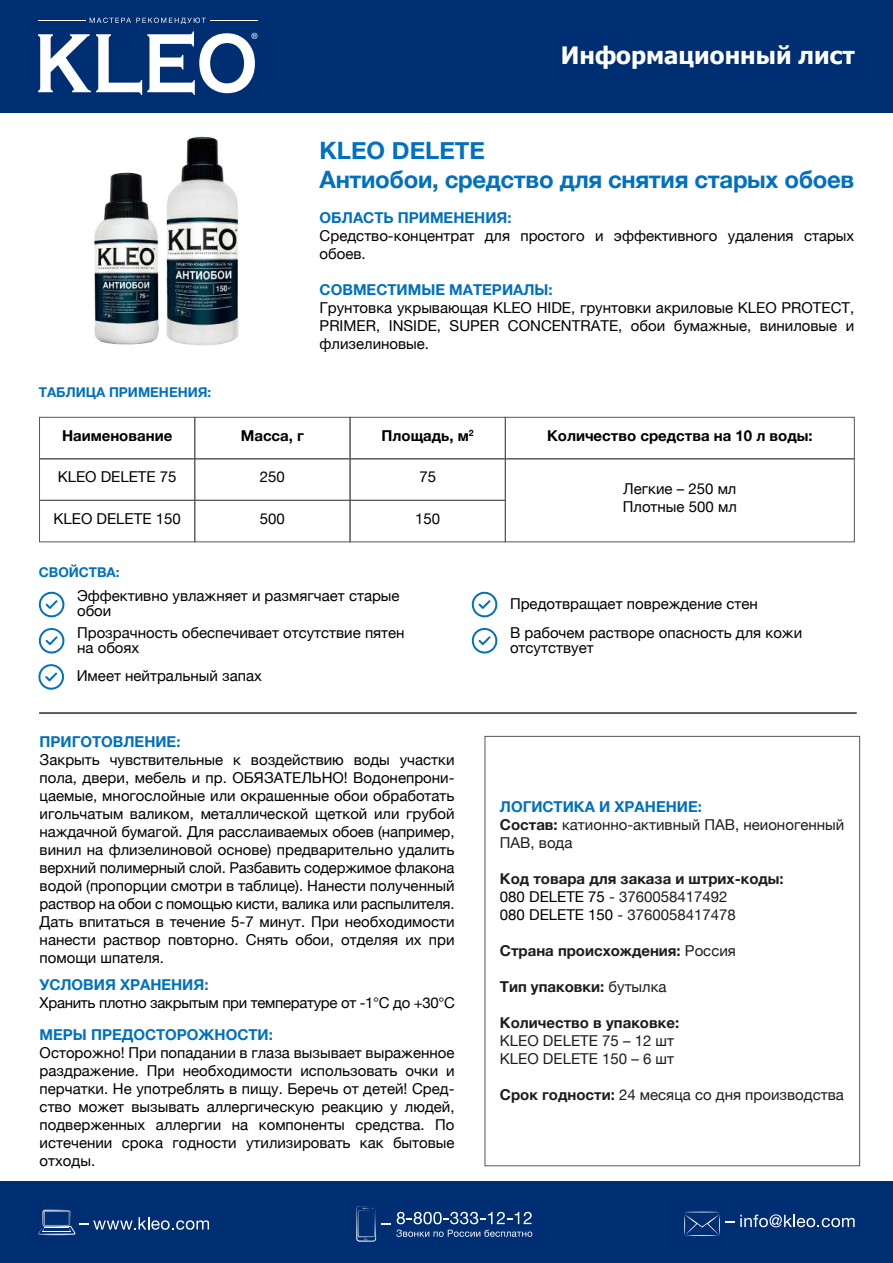
<style>
.page{position:relative;width:893px;height:1263px;background:#fff}
.page>*{position:absolute;margin:0;border:0;box-sizing:border-box;transform-origin:0 0}
.t1{font:700 24px/28.8px "Helvetica Neue";letter-spacing:-.015em;color:#0070c0}
.t2{font:700 24px "Tahoma";color:#fff}
.t3{font:15px/18px "Helvetica Neue";color:#000}
.t4{font:700 15px/18px "Helvetica Neue";color:#1d1d1b}
.t5{font:15px/18px "Helvetica Neue";color:#1d1d1b}
.t6{font:700 15px "Helvetica Neue";color:#0070c0}
.t7{font:700 15px "Helvetica Neue";color:#000}
.t8{font:15px "Helvetica Neue";letter-spacing:-.02em;color:#000}
.t9{font:700 13.5px "Helvetica Neue";color:#0070c0}
.s1{font-weight:700;color:#0070c0}
.s2{font-weight:700}
.s3{font-weight:400;color:#000}
.s4{font-weight:400}
</style>
<div class="page">
<div style="left:39px;top:712px;width:817px;height:2px;border:1px solid #575756"></div>
<div style="left:0;top:0;width:893px;height:113px;background:#002e72"></div>
<div style="left:0;top:1182px;width:893px;height:81px;background:#002e72"></div>
<hr style="left:685px;top:1235px;width:34px;height:1px;background:#fff;border-radius:50%">
<svg style="left:740px;top:1214px;width:115px;height:13px"></svg>
<svg style="left:684px;top:1212px;width:50px;height:23px"></svg>
<svg style="left:38px;top:1210px;width:171px;height:25px"></svg>
<svg style="left:356px;top:1206px;width:34px;height:36px"></svg>
<svg style="left:396px;top:1212px;width:136px;height:25px"></svg>
<svg style="left:38px;top:31px;width:219px;height:64px"></svg>
<svg style="left:90px;top:18px;width:116px;height:6px"></svg>
<hr style="left:38px;top:20px;width:48px;height:1px;background:#fff">
<hr style="left:210px;top:20px;width:47px;height:1px;background:#fff">
<div style="left:39px;top:417px;width:156px;height:42px;border:1px solid #575756"></div>
<div style="left:350px;top:417px;width:155px;height:42px;border:1px solid #575756"></div>
<div style="left:505px;top:417px;width:349px;height:42px;border:1px solid #575756"></div>
<div style="left:350px;top:500px;width:155px;height:42px;border:1px solid #575756"></div>
<div style="left:195px;top:417px;width:155px;height:42px;border:1px solid #575756"></div>
<div style="left:39px;top:500px;width:156px;height:42px;border:1px solid #575756"></div>
<div style="left:195px;top:500px;width:155px;height:42px;border:1px solid #575756"></div>
<svg style="left:38px;top:591px;width:26px;height:26px"></svg>
<svg style="left:471px;top:591px;width:26px;height:26px"></svg>
<svg style="left:38px;top:627px;width:26px;height:26px"></svg>
<svg style="left:471px;top:627px;width:26px;height:26px"></svg>
<svg style="left:38px;top:664px;width:26px;height:26px"></svg>
<img style="left:94px;top:144px;width:145px;height:202px">
<h1 class="t2" style="left:561px;top:38px;width:295px">Информационный лист</h1>
<p class="t9" style="left:39px;top:381px;width:174px">ТАБЛИЦА ПРИМЕНЕНИЯ:</p>
<p class="t7" style="left:62px;top:424px;width:112px">Наименование</p>
<p class="t7" style="left:241px;top:424px;width:65px">Масса, г</p>
<p class="t3" style="left:58px;top:469px;width:120px">KLEO DELETE 75</p>
<p class="t3" style="left:260px;top:469px;width:27px">250</p>
<p class="t3" style="left:54px;top:510px;width:129px">KLEO DELETE 150</p>
<p class="t3" style="left:260px;top:510px;width:27px">500</p>
<h1 class="t1" style="left:320px;top:137px;width:536px">KLEO DELETE<br>Антиобои, средство для снятия старых обоев</h1>
<p class="t6" style="left:320px;top:206px;width:193px">ОБЛАСТЬ ПРИМЕНЕНИЯ:</p>
<p class="t3" style="left:320px;top:228px;width:536px">Средство-концентрат для простого и эффективного удаления старых обоев.</p>
<p class="t6" style="left:320px;top:278px;width:235px">СОВМЕСТИМЫЕ МАТЕРИАЛЫ:</p>
<p class="t3" style="left:320px;top:300px;width:536px;text-align:justify">Грунтовка укрывающая KLEO HIDE, грунтовки акриловые KLEO PROTECT, PRIMER, INSIDE, SUPER CONCENTRATE, обои бумажные, виниловые и флизелиновые.</p>
<p class="t7" style="left:382px;top:424px;width:94px">Площадь, м<sup>2</sup></p>
<p class="t7" style="left:547px;top:424px;width:267px">Количество средства на 10 л воды:</p>
<p class="t3" style="left:419px;top:469px;width:18px">75</p>
<p class="t3" style="left:623px;top:481px;width:115px">Легкие – 250 мл<br>Плотные 500 мл</p>
<p class="t3" style="left:415px;top:510px;width:27px">150</p>
<p class="t9" style="left:39px;top:562px;width:82px">СВОЙСТВА:</p>
<p class="t3" style="left:77px;top:589px;width:324px;line-height:15px">Эффективно увлажняет и размягчает старые обои</p>
<p class="t3" style="left:510px;top:595px;width:249px">Предотвращает повреждение стен</p>
<p class="t3" style="left:77px;top:626px;width:329px;line-height:15px">Прозрачность обеспечивает отсутствие пятен на обоях</p>
<p class="t3" style="left:510px;top:626px;width:294px;line-height:15px">В рабочем растворе опасность для кожи отсутствует</p>
<p class="t3" style="left:77px;top:668px;width:187px">Имеет нейтральный запах</p>
<p class="t6" style="left:40px;top:730px;width:142px">ПРИГОТОВЛЕНИЕ:</p>
<p class="t3" style="left:40px;top:752px;width:416px;text-align:justify">Закрыть чувствительные к воздействию воды участки пола, двери, мебель и пр. ОБЯЗАТЕЛЬНО! Водонепрони&shy;цаемые, многослойные или окрашенные обои обработать игольчатым валиком, металлической щеткой или грубой наждачной бумагой. Для расслаиваемых обоев (например, винил на флизелиновой основе) предварительно удалить верхний полимерный слой. Разбавить содержимое флакона водой (пропорции смотри в таблице). Нанести полученный раствор на обои с помощью кисти, валика или распылителя.<br>Дать впитаться в течение 5-7 минут. При необходимости нанести раствор повторно. Снять обои, отделяя их при помощи шпателя.</p>
<p class="t6" style="left:40px;top:973px;width:170px">УСЛОВИЯ ХРАНЕНИЯ:</p>
<p class="t8" style="left:40px;top:992px;width:417px">Хранить плотно закрытым при температуре от -1°С до +30°С</p>
<p class="t6" style="left:40px;top:1022px;width:235px">МЕРЫ ПРЕДОСТОРОЖНОСТИ:</p>
<p class="t3" style="left:40px;top:1044px;width:416px;text-align:justify">Осторожно! При попадании в глаза вызывает выраженное раздражение. При необходимости использовать очки и перчатки. Не употреблять в пищу. Беречь от детей! Сред&shy;ство может вызывать аллергическую реакцию у людей, подверженных аллергии на компоненты средства. По истечении срока годности утилизировать как бытовые отходы.</p>
<p class="t5" style="left:500px;top:798px;width:346px"><span class="s1">ЛОГИСТИКА И ХРАНЕНИЕ:<br></span><span class="s2">Состав:</span> катионно-активный ПАВ, неионогенный<br>ПАВ, вода</p>
<p class="t4" style="left:500px;top:870px;width:285px">Код товара для заказа и штрих-коды:<br><span class="s3">080 DELETE 75</span> <span class="s4">- 3760058417492<br></span><span class="s3">080 DELETE 150</span> <span class="s4">- 3760058417478</span></p>
<p class="t4" style="left:500px;top:942px;width:238px">Страна происхождения: <span class="s4">Россия</span></p>
<p class="t4" style="left:500px;top:978px;width:168px">Тип упаковки: <span class="s4">бутылка</span></p>
<p class="t4" style="left:500px;top:1014px;width:181px">Количество в упаковке:</p>
<p class="t5" style="left:500px;top:1032px;width:176px">KLEO DELETE 75 – 12 шт<br>KLEO DELETE 150 – 6 шт</p>
<p class="t5" style="left:500px;top:1086px;width:345px"><span class="s2">Срок годности:</span> 24 месяца со дня производства</p>
</div>
